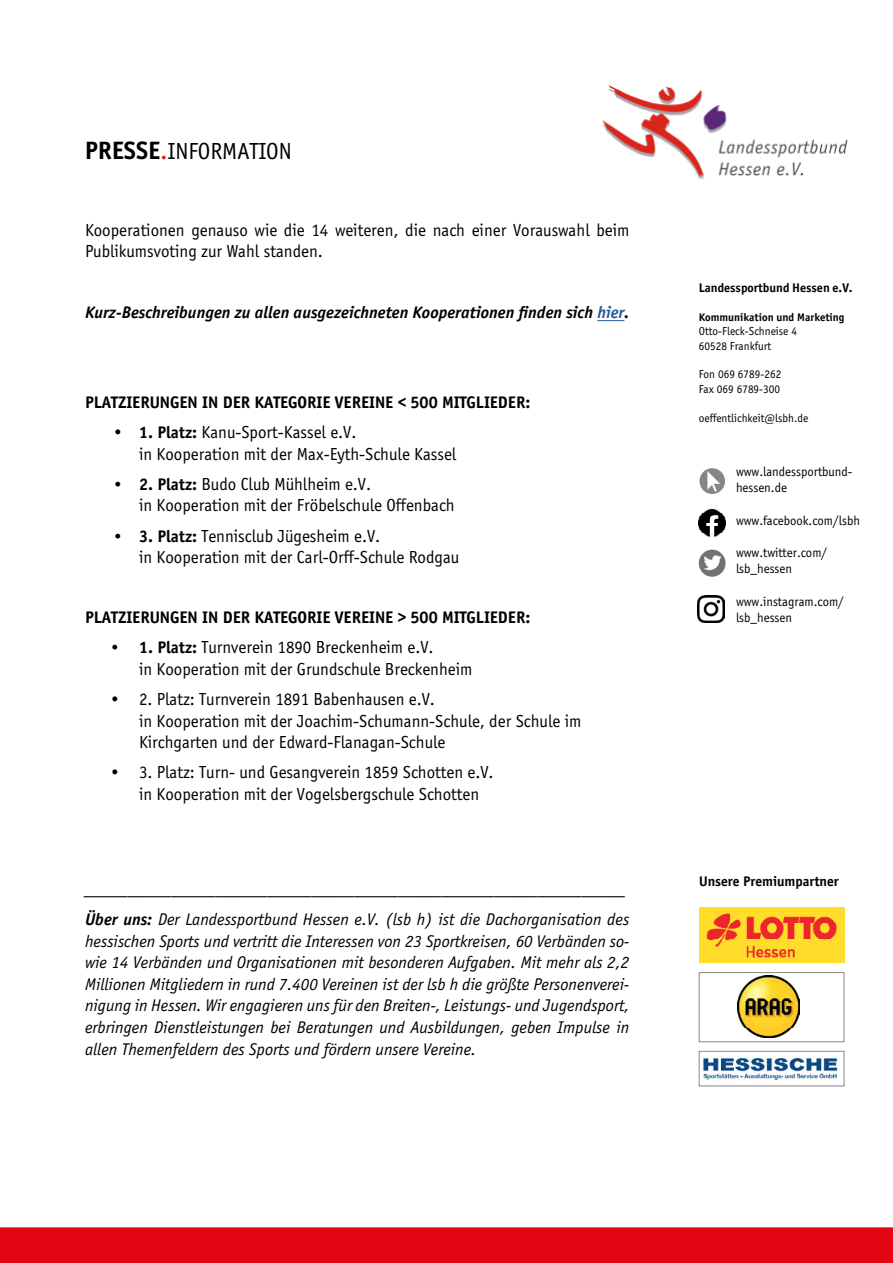
<style>
.page{position:relative;width:893px;height:1263px;background:#fff}
.page>*{position:absolute;margin:0;border:0;box-sizing:border-box;transform-origin:0 0}
.t1{font:24px "Sportiv";color:#000}
.t2{font:18px/21.6px "Sportiv";color:#000}
.t3{font:italic 18px/21.6px "Sportiv";color:#000}
.t4{font:700 18px "Sportiv";color:#000}
.t5{font:italic 700 18px "Sportiv";color:#000}
.t6{font:700 15px "Sportiv";color:#000}
.t7{font:13.5px/16.2px "Sportiv";color:#000}
.t8{font:700 13.5px "Sportiv";color:#000}
.t9{font:12px/14.4px "Sportiv";color:#000}
.t10{font:700 12px "Sportiv";color:#000}
.s1{font-weight:700;font-size:27px}
.s2{font-size:27px;color:#cd1719}
.s3{color:#275b9b}
.s4{font-weight:700}
</style>
<div class="page">
<div style="left:0;top:1227px;width:893px;height:36px;background:#e30613"></div>
<img style="left:602px;top:85px;width:246px;height:94px">
<img style="left:699px;top:908px;width:145px;height:54px">
<img style="left:738px;top:975px;width:62px;height:62px">
<div style="left:699px;top:972px;width:145px;height:70px;border:1px solid #878787"></div>
<img style="left:702px;top:1056px;width:136px;height:26px">
<div style="left:699px;top:1051px;width:145px;height:35px;border:1px solid #878787"></div>
<img style="left:699px;top:510px;width:26px;height:26px">
<img style="left:699px;top:550px;width:26px;height:27px;border-radius:13px">
<img style="left:699px;top:468px;width:26px;height:26px;border-radius:13px">
<img style="left:698px;top:595px;width:27px;height:27px">
<svg style="left:597px;top:320px;width:27px;height:1px"></svg>
<h1 class="t1" style="left:85px;top:138px;width:209px"><span class="s1">PRESSE</span><span class="s2">.</span>INFORMATION</h1>
<p class="t2" style="left:85px;top:219px;width:546px">Kooperationen genauso wie die 14 weiteren, die nach einer Vorauswahl beim<br>Publikumsvoting zur Wahl standen.</p>
<p class="t5" style="left:85px;top:302px;width:546px">Kurz-Beschreibungen zu allen ausgezeichneten Kooperationen finden sich <span class="s3">hier</span>.</p>
<p class="t4" style="left:85px;top:392px;width:447px">PLATZIERUNGEN IN DER KATEGORIE VEREINE &lt; 500 MITGLIEDER:</p>
<p class="t2" style="left:139px;top:421px;width:319px;text-indent:-27px">• <span class="s4">1. Platz:</span> Kanu-Sport-Kassel e.V.<br>in Kooperation mit der Max-Eyth-Schule Kassel</p>
<p class="t2" style="left:139px;top:473px;width:317px;text-indent:-27px"><span class="s4">• 2. Platz:</span> Budo Club Mühlheim e.V.<br>in Kooperation mit der Fröbelschule Offenbach</p>
<p class="t2" style="left:139px;top:525px;width:322px;text-indent:-27px"><span class="s4">• 3. Platz:</span> Tennisclub Jügesheim e.V.<br>in Kooperation mit der Carl-Orff-Schule Rodgau</p>
<p class="t4" style="left:85px;top:607px;width:447px">PLATZIERUNGEN IN DER KATEGORIE VEREINE &gt; 500 MITGLIEDER:</p>
<p class="t2" style="left:139px;top:637px;width:335px;text-indent:-30px"><span class="s4">• 1. Platz:</span> Turnverein 1890 Breckenheim e.V.<br>in Kooperation mit der Grundschule Breckenheim</p>
<p class="t2" style="left:139px;top:688px;width:444px;text-indent:-30px">• 2. Platz: Turnverein 1891 Babenhausen e.V.<br>in Kooperation mit der Joachim-Schumann-Schule, der Schule im<br>Kirchgarten und der Edward-Flanagan-Schule</p>
<p class="t2" style="left:139px;top:762px;width:356px;text-indent:-30px">• 3. Platz: Turn- und Gesangverein 1859 Schotten e.V. in Kooperation mit der Vogelsbergschule Schotten</p>
<p class="t3" style="left:85px;top:874px;width:546px;line-height:30.2px">______________________________________________________________<br><span class="s4">Über uns:</span> Der Landessportbund Hessen e.V. (lsb h) ist die Dachorganisation des</p>
<p class="t3" style="left:85px;top:930px;width:546px;text-align:justify">hessischen Sports und vertritt die Interessen von 23 Sportkreisen, 60 Verbänden so&shy;wie 14 Verbänden und Organisationen mit besonderen Aufgaben. Mit mehr als 2,2<br>Millionen Mitgliedern in rund 7.400 Vereinen ist der lsb h die größte Personenverei&shy;nigung in Hessen. Wir engagieren uns für den Breiten-, Leistungs- und Jugendsport, erbringen Dienstleistungen bei Beratungen und Ausbildungen, geben Impulse in allen Themenfeldern des Sports und fördern unsere Vereine.</p>
<p class="t8" style="left:699px;top:280px;width:155px">Landessportbund Hessen e.V.</p>
<p class="t10" style="left:699px;top:310px;width:147px">Kommunikation und Marketing</p>
<p class="t9" style="left:699px;top:324px;width:100px">Otto-Fleck-Schneise 4<br>60528 Frankfurt</p>
<p class="t9" style="left:699px;top:367px;width:84px">Fon 069 6789-262<br>Fax 069 6789-300</p>
<p class="t9" style="left:699px;top:410px;width:111px">oeffentlichkeit@lsbh.de</p>
<p class="t7" style="left:736px;top:464px;width:118px">www.landessportbund&shy;hessen.de</p>
<p class="t7" style="left:736px;top:512px;width:125px">www.facebook.com/lsbh</p>
<p class="t7" style="left:736px;top:545px;width:93px">www.twitter.com/ lsb_hessen</p>
<p class="t7" style="left:736px;top:593px;width:109px">www.instagram.com/ lsb_hessen</p>
<p class="t6" style="left:699px;top:872px;width:141px">Unsere Premiumpartner</p>
</div>
